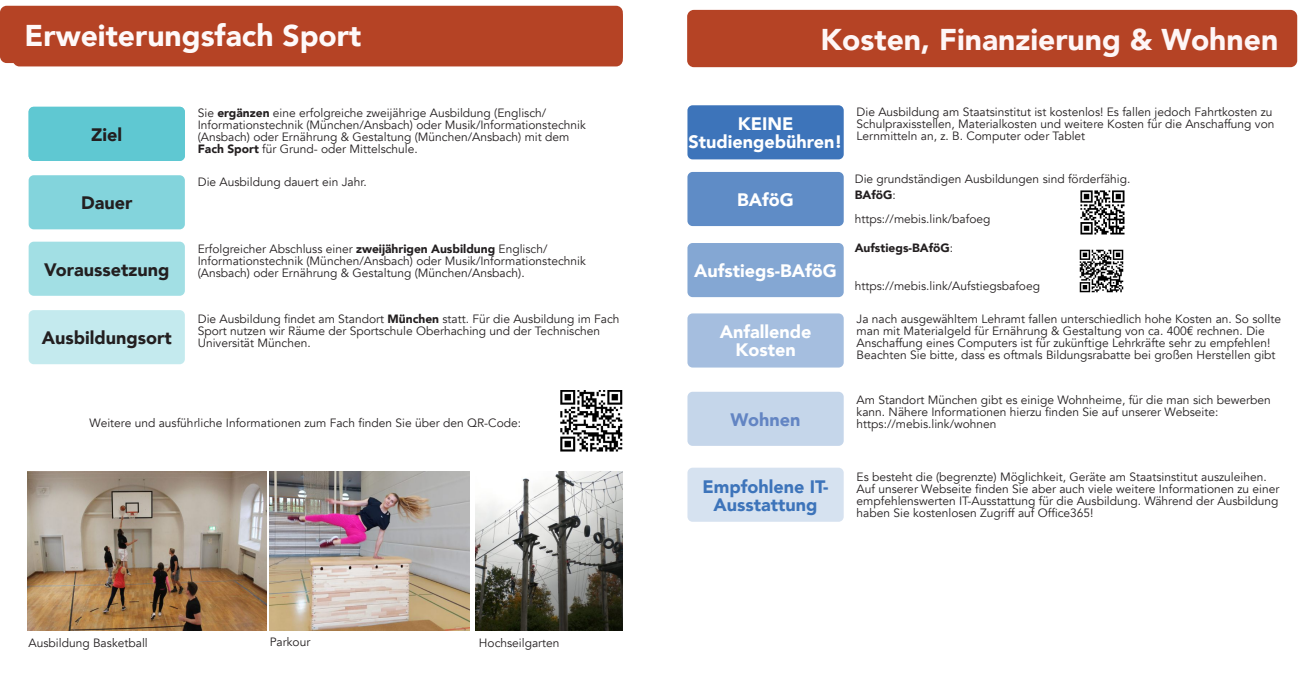
<style>
.page{position:relative;width:1310px;height:681px;background:#fff}
.page>*{position:absolute;margin:0;border:0;box-sizing:border-box;transform-origin:0 0}
.t1{font:900 30px "Avenir";color:#fef6f6}
.t2{font:900 30px "Avenir";color:#fef9f9}
.t3{font:900 18px/18px "Avenir";color:#fff;text-align:center}
.t4{font:900 18px "Avenir";color:#231f20}
.t5{font:900 18px/18px "Avenir";color:#3d74ba;text-align:center}
.t6{font:900 18px "Avenir";color:#6385c3}
.t7{font:12px/12px "Avenir";color:#231f20}
.t8{font:900 12px "Avenir";color:#231f20}
.s1{font-weight:900}
.s2{font-weight:400}
</style>
<div class="page">
<div style="left:0;top:6px;width:623px;height:57px;background:#b54325;border-radius:7px"></div>
<div style="left:13px;top:9px;width:610px;height:57px;background:#b54325;border-radius:7px"></div>
<div style="left:687px;top:10px;width:610px;height:57px;background:#b54325;border-radius:7px"></div>
<div style="left:29px;top:175px;width:156px;height:54px;background:#83d4dc;border-radius:5px"></div>
<div style="left:29px;top:107px;width:156px;height:54px;background:#5fc8d2;border-radius:5px"></div>
<div style="left:29px;top:310px;width:156px;height:54px;background:#c4eaee;border-radius:5px"></div>
<div style="left:29px;top:241px;width:156px;height:55px;background:#a2dfe4;border-radius:5px"></div>
<div style="left:687px;top:105px;width:156px;height:54px;background:#3d74ba;border-radius:5px"></div>
<div style="left:687px;top:172px;width:156px;height:54px;background:#5f8cc6;border-radius:5px"></div>
<div style="left:687px;top:243px;width:156px;height:54px;background:#84a7d3;border-radius:5px"></div>
<div style="left:687px;top:313px;width:156px;height:54px;background:#a5bedf;border-radius:5px"></div>
<div style="left:687px;top:391px;width:156px;height:54px;background:#c5d6ea;border-radius:5px"></div>
<div style="left:687px;top:467px;width:156px;height:54px;background:#d6e2f0;border-radius:5px"></div>
<img style="left:1080px;top:249px;width:43px;height:44px">
<img style="left:27px;top:471px;width:239px;height:159px">
<img style="left:1080px;top:190px;width:45px;height:45px">
<img style="left:270px;top:471px;width:200px;height:159px">
<img style="left:476px;top:471px;width:146px;height:159px">
<img style="left:560px;top:390px;width:62px;height:61px">
<h1 class="t2" style="left:25px;top:16px;width:338px">Erweiterungsfach Sport</h1>
<h1 class="t1" style="left:820px;top:20px;width:459px">Kosten, Finanzierung &amp; Wohnen</h1>
<h2 class="t4" style="left:91px;top:123px;width:33px">Ziel</h2>
<h2 class="t4" style="left:81px;top:191px;width:53px">Dauer</h2>
<h2 class="t4" style="left:44px;top:257px;width:127px">Voraussetzung</h2>
<h2 class="t4" style="left:42px;top:326px;width:132px">Ausbildungsort</h2>
<p class="t7" style="left:198px;top:107px;width:389px">Sie <span class="s1">ergänzen</span> eine erfolgreiche zweĳährige Ausbildung (Englisch/ Informationstechnik (München/Ansbach) oder Musik/Informationstechnik (Ansbach) oder Ernährung &amp; Gestaltung (München/Ansbach) mit dem <span class="s1">Fach Sport</span> für Grund- oder Mittelschule.</p>
<h2 class="t3" style="left:688px;top:115px;width:156px">KEINE<br>Studiengebühren!</h2>
<h2 class="t3" style="left:737px;top:191px;width:58px">BAföG</h2>
<p class="t7" style="left:198px;top:175px;width:170px">Die Ausbildung dauert ein Jahr.</p>
<p class="t7" style="left:198px;top:242px;width:389px">Erfolgreicher Abschluss einer <span class="s1">zweijährigen Ausbildung</span> Englisch/<br>Informationstechnik (München/Ansbach) oder Musik/Informationstechnik (Ansbach) oder Ernährung &amp; Gestaltung (München/Ansbach).</p>
<p class="t7" style="left:198px;top:312px;width:423px">Die Ausbildung findet am Standort <span class="s1">München</span> statt. Für die Ausbildung im Fach<br>Sport nutzen wir Räume der Sportschule Oberhaching und der Technischen<br>Universität München.</p>
<h2 class="t3" style="left:694px;top:262px;width:144px">Aufstiegs-BAföG</h2>
<h2 class="t3" style="left:720px;top:323px;width:93px">Anfallende<br>Kosten</h2>
<p class="t7" style="left:90px;top:416px;width:433px">Weitere und ausführliche Informationen zum Fach finden Sie über den QR-Code:</p>
<h2 class="t6" style="left:730px;top:407px;width:71px">Wohnen</h2>
<p class="t7" style="left:856px;top:106px;width:419px">Die Ausbildung am Staatsinstitut ist kostenlos! Es fallen jedoch Fahrtkosten zu<br>Schulpraxisstellen, Materialkosten und weitere Kosten für die Anschaffung von<br>Lernmitteln an, z. B. Computer oder Tablet</p>
<p class="t7" style="left:855px;top:173px;width:277px">Die grundständigen Ausbildungen sind förderfähig.</p>
<p class="t7" style="left:855px;top:182px;width:137px;line-height:24px"><span class="s1">BAföG</span>: https://mebis.link/bafoeg</p>
<p class="t8" style="left:855px;top:240px;width:100px">Aufstiegs-BAföG<span class="s2">:</span></p>
<p class="t7" style="left:855px;top:279px;width:187px">https://mebis.link/Aufstiegsbafoeg</p>
<p class="t7" style="left:856px;top:313px;width:426px">Ja nach ausgewähltem Lehramt fallen unterschiedlich hohe Kosten an. So sollte man mit Materialgeld für Ernährung &amp; Gestaltung von ca. 400€ rechnen. Die Anschaffung eines Computers ist für zukünftige Lehrkräfte sehr zu empfehlen!<br>Beachten Sie bitte, dass es oftmals Bildungsrabatte bei großen Herstellen gibt</p>
<p class="t7" style="left:856px;top:393px;width:416px">Am Standort München gibt es einige Wohnheime, für die man sich bewerben kann. Nähere Informationen hierzu finden Sie auf unserer Webseite: https://mebis.link/wohnen</p>
<h2 class="t5" style="left:702px;top:477px;width:127px">Empfohlene IT-<br>Ausstattung</h2>
<p class="t7" style="left:856px;top:470px;width:424px">Es besteht die (begrenzte) Möglichkeit, Geräte am Staatsinstitut auszuleihen.<br>Auf unserer Webseite finden Sie aber auch viele weitere Informationen zu einer empfehlenswerten IT-Ausstattung für die Ausbildung. Während der Ausbildung haben Sie kostenlosen Zugriff auf Office365!</p>
<p class="t7" style="left:29px;top:636px;width:121px">Ausbildung Basketball</p>
<p class="t7" style="left:270px;top:635px;width:42px">Parkour</p>
<p class="t7" style="left:479px;top:636px;width:82px">Hochseilgarten</p>
</div>
